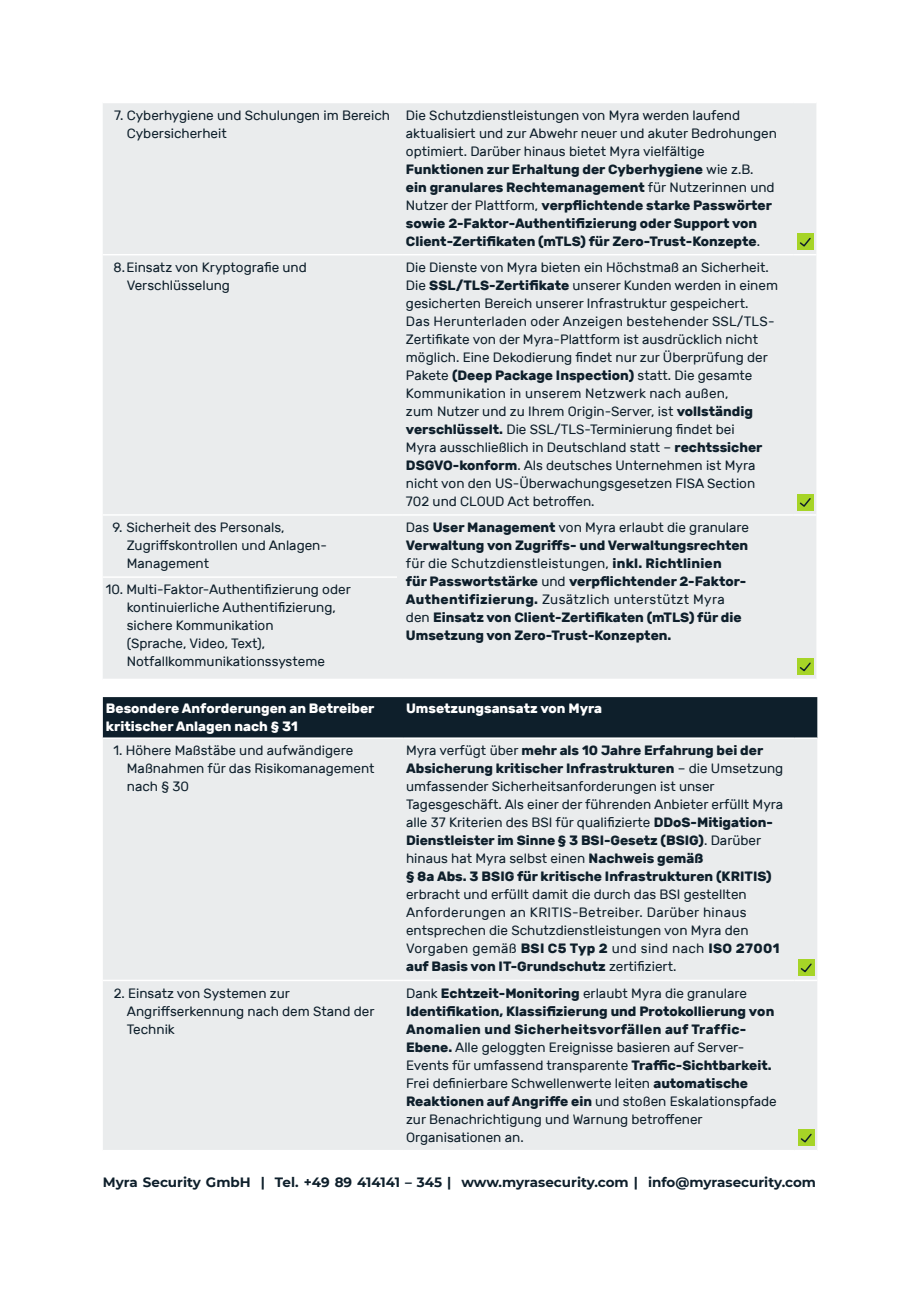
<style>
.page{position:relative;width:919px;height:1289px;background:#fff}
.page>*{position:absolute;margin:0;border:0;box-sizing:border-box;transform-origin:0 0}
._4_Body{font:13.5px/18px "Rubik";color:#0e1f2b}
._4_Body-2{font:700 13.5px/18px "Rubik";color:#0e1f2b}
._4_Body_freieZeilen{font:700 13.5px/18px "Rubik";color:#fff}
.Body_Copy{font:700 13.5px "Montserrat";color:#0e1f2b}
.s1{font-weight:400}
.s2{font-weight:700}
</style>
<div class="page">
<div style="left:103px;top:103px;width:713px;height:575px;background:#eaeced"></div>
<hr style="left:103px;top:254px;width:300px;height:1px;background:#fff">
<hr style="left:403px;top:254px;width:390px;height:1px;background:#fff">
<svg style="left:793px;top:254px;width:23px;height:1px"></svg>
<hr style="left:103px;top:514px;width:300px;height:1px;background:#fff">
<hr style="left:403px;top:514px;width:390px;height:1px;background:#fff">
<svg style="left:793px;top:514px;width:23px;height:1px"></svg>
<hr style="left:103px;top:576px;width:300px;height:2px;background:#fff">
<div style="left:796px;top:234px;width:17px;height:16px;background:#a6d427"></div>
<svg style="left:800px;top:237px;width:11px;height:10px"></svg>
<div style="left:796px;top:494px;width:17px;height:16px;background:#a6d427"></div>
<svg style="left:799px;top:498px;width:12px;height:9px"></svg>
<div style="left:796px;top:658px;width:17px;height:17px;background:#a6d427"></div>
<svg style="left:799px;top:662px;width:12px;height:10px"></svg>
<div style="left:103px;top:697px;width:714px;height:40px;background:#0e1f2b"></div>
<div style="left:103px;top:739px;width:714px;height:410px;background:#eaeced"></div>
<hr style="left:103px;top:979px;width:300px;height:2px;background:#fff">
<hr style="left:403px;top:979px;width:391px;height:2px;background:#fff">
<hr style="left:794px;top:979px;width:23px;height:2px;background:#fff">
<div style="left:797px;top:959px;width:17px;height:16px;background:#a6d427"></div>
<svg style="left:800px;top:963px;width:12px;height:10px"></svg>
<div style="left:797px;top:1129px;width:17px;height:17px;background:#a6d427"></div>
<svg style="left:800px;top:1133px;width:12px;height:10px"></svg>
<div style="left:397px;top:519px;width:7px;height:156px;background:#eaeced"></div>
<p class="_4_Body" style="left:127px;top:106px;width:265px;text-indent:-13px">7. Cyberhygiene und Schulungen im Bereich<br>Cybersicherheit</p>
<p class="_4_Body-2" style="left:406px;top:106px;width:372px"><span class="s1">Die Schutzdienstleistungen von Myra werden laufend aktualisiert und zur Abwehr neuer und akuter Bedrohungen optimiert. Darüber hinaus bietet Myra vielfältige </span>Funktionen zur Erhaltung der Cyberhygiene <span class="s1">wie z.B. </span>ein granulares Rechtemanagement <span class="s1">für Nutzerinnen und Nutzer der Plattform,</span> verpflichtende starke Passwörter sowie 2-Faktor-Authentifizierung oder Support von Client-Zertifikaten (mTLS) für Zero-Trust-Konzepte<span class="s1">.</span></p>
<p class="_4_Body" style="left:127px;top:258px;width:182px;text-indent:-13px">8.Einsatz von Kryptografie und<br>Verschlüsselung</p>
<p class="_4_Body" style="left:406px;top:258px;width:373px">Die Dienste von Myra bieten ein Höchstmaß an Sicherheit.<br>Die <span class="s2">SSL/TLS-Zertifikate</span> unserer Kunden werden in einem gesicherten Bereich unserer Infrastruktur gespeichert.<br>Das Herunterladen oder Anzeigen bestehender SSL/TLS-Zertifikate von der Myra-Plattform ist ausdrücklich nicht möglich. Eine Dekodierung findet nur zur Überprüfung der Pakete <span class="s2">(Deep Package Inspection)</span> statt. Die gesamte Kommunikation in unserem Netzwerk nach außen,<br>zum Nutzer und zu Ihrem Origin-Server, ist <span class="s2">vollständig verschlüsselt.</span> Die SSL/TLS-Terminierung findet bei<br>Myra ausschließlich in Deutschland statt – <span class="s2">rechtssicher DSGVO-konform</span>. Als deutsches Unternehmen ist Myra nicht von den US-Überwachungsgesetzen FISA Section 702 und CLOUD Act betroffen.</p>
<p class="_4_Body" style="left:127px;top:518px;width:202px;text-indent:-14px">9. Sicherheit des Personals,<br>Zugriffskontrollen und Anlagen-<br>Management</p>
<p class="_4_Body-2" style="left:406px;top:518px;width:344px"><span class="s1">Das</span> User Management <span class="s1">von Myra erlaubt die granulare </span>Verwaltung von Zugriffs- und Verwaltungsrechten <span class="s1">für die Schutzdienstleistungen,</span> inkl. Richtlinien<br>für Passwortstärke <span class="s1">und</span> verpflichtender 2-Faktor-Authentifizierung. <span class="s1">Zusätzlich unterstützt Myra den</span> Einsatz von Client-Zertifikaten (mTLS) für die Umsetzung von Zero-Trust-Konzepten.</p>
<p class="_4_Body" style="left:127px;top:581px;width:225px;text-indent:-21px">10. Multi-Faktor-Authentifizierung oder kontinuierliche Authentifizierung, sichere Kommunikation<br>(Sprache, Video, Text),<br>Notfallkommunikationssysteme</p>
<p class="_4_Body_freieZeilen" style="left:106px;top:699px;width:270px">Besondere Anforderungen an Betreiber kritischer Anlagen nach § 31</p>
<p class="_4_Body_freieZeilen" style="left:406px;top:699px;width:197px">Umsetzungsansatz von Myra</p>
<p class="_4_Body" style="left:127px;top:742px;width:249px;text-indent:-13px">1. Höhere Maßstäbe und aufwändigere<br>Maßnahmen für das Risikomanagement nach § 30</p>
<p class="_4_Body" style="left:406px;top:742px;width:379px">Myra verfügt über <span class="s2">mehr als 10 Jahre Erfahrung bei der Absicherung kritischer Infrastrukturen</span> – die Umsetzung umfassender Sicherheitsanforderungen ist unser Tagesgeschäft. Als einer der führenden Anbieter erfüllt Myra alle 37 Kriterien des BSI für qualifizierte <span class="s2">DDoS-Mitigation-Dienstleister im Sinne § 3 BSI-Gesetz (BSIG)</span>. Darüber hinaus hat Myra selbst einen <span class="s2">Nachweis gemäß<br>§ 8a Abs. 3 BSIG für kritische Infrastrukturen (KRITIS) </span>erbracht und erfüllt damit die durch das BSI gestellten Anforderungen an KRITIS-Betreiber. Darüber hinaus entsprechen die Schutzdienstleistungen von Myra den Vorgaben gemäß <span class="s2">BSI C5 Typ 2</span> und sind nach <span class="s2">ISO 27001 auf Basis von IT-Grundschutz</span> zertifiziert.</p>
<p class="_4_Body" style="left:127px;top:984px;width:249px;text-indent:-13px">2. Einsatz von Systemen zur<br>Angriffserkennung nach dem Stand der<br>Technik</p>
<p class="_4_Body" style="left:406px;top:984px;width:372px">Dank <span class="s2">Echtzeit-Monitoring</span> erlaubt Myra die granulare <span class="s2">Identifikation, Klassifizierung und Protokollierung von Anomalien und Sicherheitsvorfällen auf Traffic-Ebene.</span> Alle geloggten Ereignisse basieren auf Server-Events für umfassend transparente <span class="s2">Traffic-Sichtbarkeit.<br></span>Frei definierbare Schwellenwerte leiten <span class="s2">automatische Reaktionen auf Angriffe ein</span> und stoßen Eskalationspfade zur Benachrichtigung und Warnung betroffener Organisationen an.</p>
<p class="Body_Copy" style="left:103px;top:1171px;width:714px">Myra Security GmbH | Tel. +49 89 414141 – 345 | www.myrasecurity.com | info@myrasecurity.com</p>
</div>
